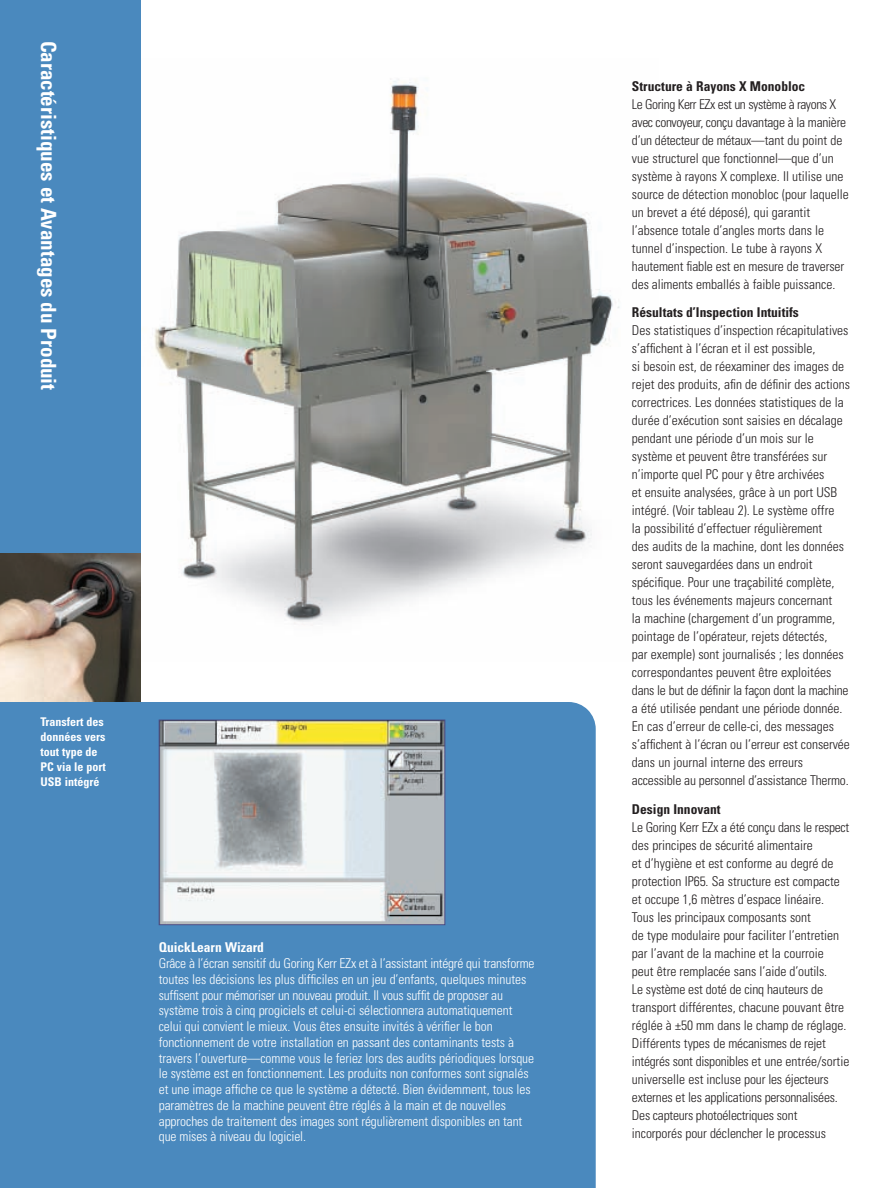
<style>
.page{position:relative;width:891px;height:1188px;background:#fff}
.page>*{position:absolute;margin:0;border:0;box-sizing:border-box;transform-origin:0 0}
.t1{font:700 condensed 21px "Univers";color:#fff}
.t2{font:300 condensed 13.5px/18px "Univers";color:#231f20}
.t3{font:300 condensed 13.5px/15.8px "Univers";letter-spacing:-.005em;color:#fff}
.t4{font:700 condensed 13.5px "Univers";color:#231f20}
.t5{font:700 condensed 13.5px "Univers";color:#fff}
.t6{font:700 condensed 12px/15px "Univers";color:#fff}
</style>
<div class="page">
<img style="left:154px;top:79px;width:466px;height:547px">
<div style="left:141px;top:702px;width:455px;height:486px;background:#4a89be"></div>
<div style="left:0;top:0;width:141px;height:1188px;background:#4a89be"></div>
<img style="left:0;top:554px;width:140px;height:148px">
<img style="left:161px;top:722px;width:282px;height:201px">
<div style="left:159px;top:720px;width:286px;height:205px;border:1px solid #4a4b84"></div>
<h1 class="t1" style="left:56px;top:40px;width:351px;rotate:90deg">Caractéristiques et Avantages du Produit</h1>
<p class="t6" style="left:40px;top:715px;width:67px">Transfert des données vers tout type de<br>PC via le port<br>USB intégré</p>
<p class="t5" style="left:159px;top:943px;width:107px">QuickLearn Wizard</p>
<p class="t3" style="left:159px;top:957px;width:377px">Grâce à l’écran sensitif du Goring Kerr EZx et à l’assistant intégré qui transforme toutes les décisions les plus difficiles en un jeu d’enfants, quelques minutes suffisent pour mémoriser un nouveau produit. Il vous suffit de proposer au système trois à cinq progiciels et celui-ci sélectionnera automatiquement celui qui convient le mieux. Vous êtes ensuite invités à vérifier le bon fonctionnement de votre installation en passant des contaminants tests à travers l’ouverture—comme vous le feriez lors des audits périodiques lorsque le système est en fonctionnement. Les produits non conformes sont signalés et une image affiche ce que le système a détecté. Bien évidemment, tous les paramètres de la machine peuvent être réglés à la main et de nouvelles approches de traitement des images sont régulièrement disponibles en tant que mises à niveau du logiciel.</p>
<p class="t4" style="left:632px;top:81px;width:175px">Structure à Rayons X Monobloc</p>
<p class="t2" style="left:632px;top:96px;width:218px">Le Goring Kerr EZx est un système à rayons X avec convoyeur, conçu davantage à la manière d’un détecteur de métaux—tant du point de vue structurel que fonctionnel—que d’un système à rayons X complexe. Il utilise une source de détection monobloc (pour laquelle un brevet a été déposé), qui garantit l’absence totale d’angles morts dans le tunnel d’inspection. Le tube à rayons X hautement fiable est en mesure de traverser des aliments emballés à faible puissance.</p>
<p class="t4" style="left:632px;top:307px;width:168px">Résultats d’Inspection Intuitifs</p>
<p class="t2" style="left:632px;top:323px;width:220px">Des statistiques d’inspection récapitulatives s’affichent à l’écran et il est possible,<br>si besoin est, de réexaminer des images de rejet des produits, afin de définir des actions correctrices. Les données statistiques de la durée d’exécution sont saisies en décalage pendant une période d’un mois sur le système et peuvent être transférées sur n’importe quel PC pour y être archivées<br>et ensuite analysées, grâce à un port USB intégré. (Voir tableau 2). Le système offre<br>la possibilité d’effectuer régulièrement<br>des audits de la machine, dont les données seront sauvegardées dans un endroit spécifique. Pour une traçabilité complète, tous les événements majeurs concernant<br>la machine (chargement d’un programme, pointage de l’opérateur, rejets détectés,<br>par exemple) sont journalisés ; les données correspondantes peuvent être exploitées dans le but de définir la façon dont la machine a été utilisée pendant une période donnée.<br>En cas d’erreur de celle-ci, des messages s’affichent à l’écran ou l’erreur est conservée dans un journal interne des erreurs accessible au personnel d’assistance Thermo.</p>
<p class="t4" style="left:632px;top:804px;width:90px">Design Innovant</p>
<p class="t2" style="left:632px;top:819px;width:219px">Le Goring Kerr EZx a été conçu dans le respect des principes de sécurité alimentaire<br>et d’hygiène et est conforme au degré de protection IP65. Sa structure est compacte et occupe 1,6 mètres d’espace linéaire.<br>Tous les principaux composants sont<br>de type modulaire pour faciliter l’entretien par l’avant de la machine et la courroie<br>peut être remplacée sans l’aide d’outils.<br>Le système est doté de cinq hauteurs de transport différentes, chacune pouvant être réglée à ±50 mm dans le champ de réglage.<br>Différents types de mécanismes de rejet intégrés sont disponibles et une entrée/sortie universelle est incluse pour les éjecteurs externes et les applications personnalisées.<br>Des capteurs photoélectriques sont incorporés pour déclencher le processus</p>
</div>
